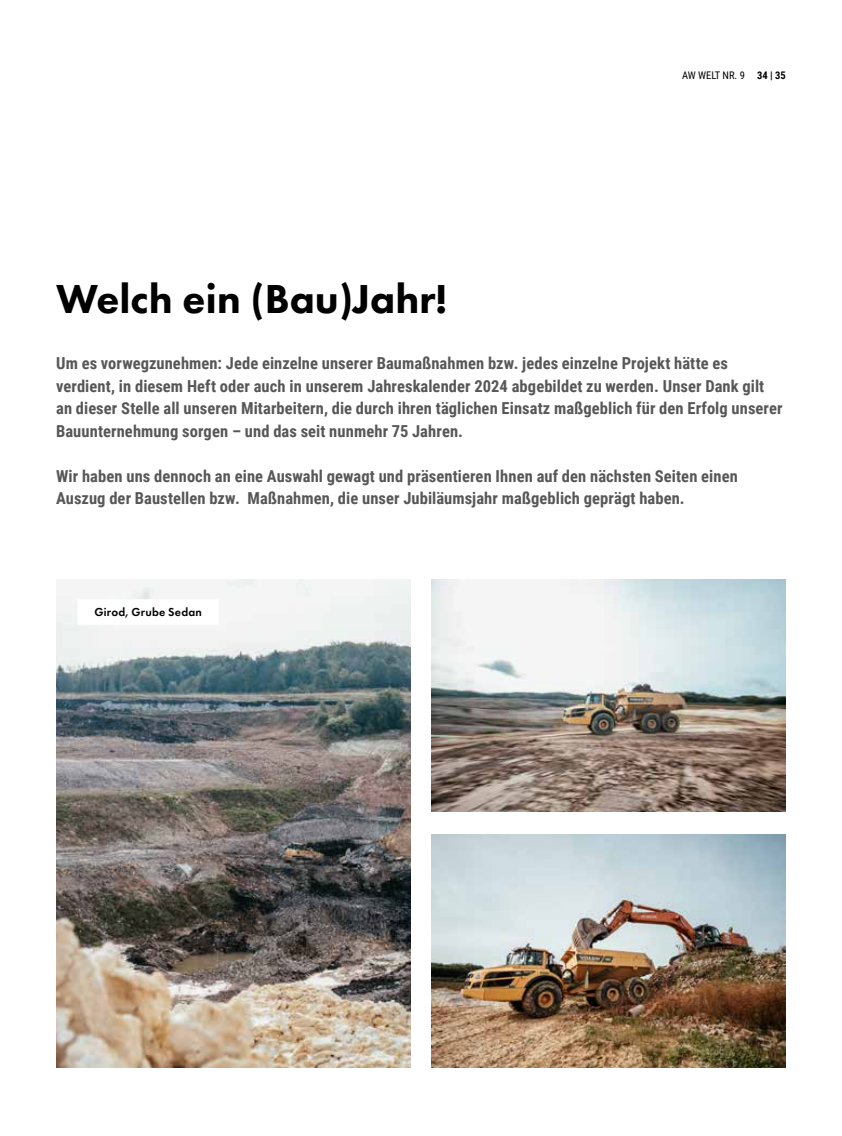
<style>
.page{position:relative;width:842px;height:1136px;background:#fff}
.page>*{position:absolute;margin:0;border:0;box-sizing:border-box;transform-origin:0 0}
.t1{font:800 42px "Futura PT";color:#000}
.t2{font:700 16.5px/22.5px "Roboto Condensed";letter-spacing:.005em;color:#585757}
.t3{font:600 12px "Futura PT";letter-spacing:.02em;color:#000}
.t4{font:10.5px "Roboto Condensed";color:#000}
.s1{font-weight:700}
</style>
<div class="page">
<img style="left:432px;top:579px;width:354px;height:232px">
<img style="left:432px;top:834px;width:354px;height:232px">
<img style="left:56px;top:579px;width:354px;height:487px">
<div style="left:77px;top:599px;width:142px;height:25px;background:#fff"></div>
<p class="t4" style="left:682px;top:68px;width:105px">AW WELT NR. 9 <span class="s1">34 | 35</span></p>
<h1 class="t1" style="left:56px;top:272px;width:392px">Welch ein (Bau)Jahr!</h1>
<p class="t2" style="left:56px;top:351px;width:728px">Um es vorwegzunehmen: Jede einzelne unserer Baumaßnahmen bzw. jedes einzelne Projekt hätte es verdient, in diesem Heft oder auch in unserem Jahreskalender 2024 abgebildet zu werden. Unser Dank gilt an dieser Stelle all unseren Mitarbeitern, die durch ihren täglichen Einsatz maßgeblich für den Erfolg unserer Bauunternehmung sorgen – und das seit nunmehr 75 Jahren.</p>
<p class="t2" style="left:56px;top:464px;width:683px">Wir haben uns dennoch an eine Auswahl gewagt und präsentieren Ihnen auf den nächsten Seiten einen<br>Auszug der Baustellen bzw. Maßnahmen, die unser Jubiläumsjahr maßgeblich geprägt haben.</p>
<p class="t3" style="left:94px;top:604px;width:109px">Girod, Grube Sedan</p>
</div>
